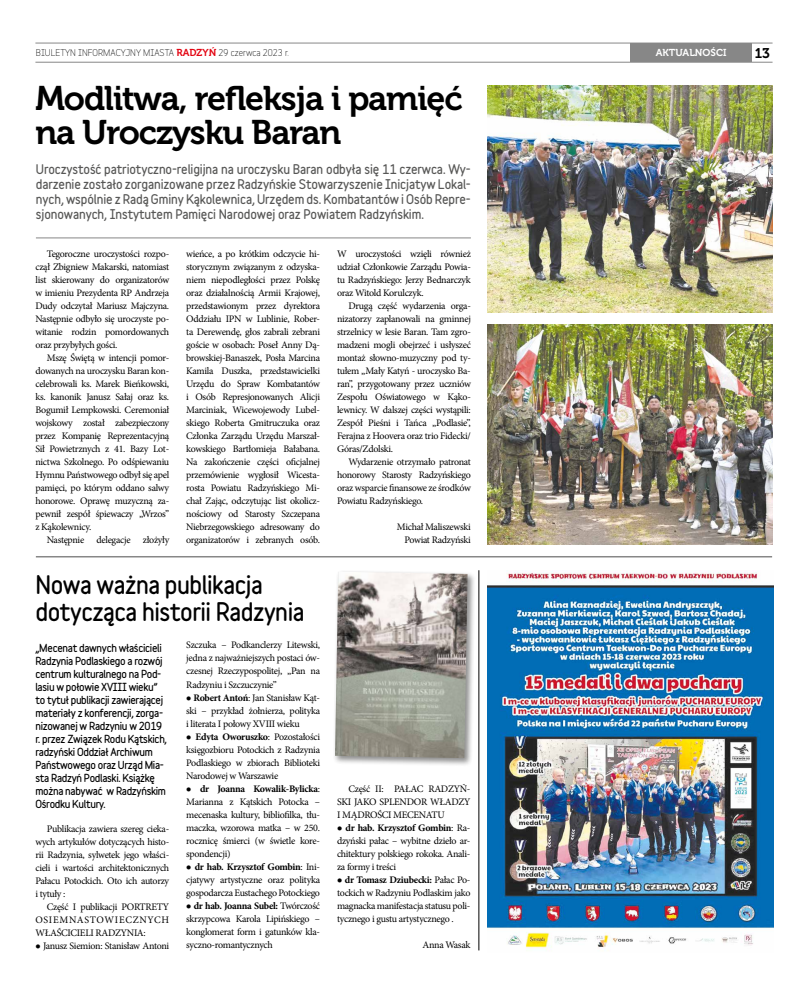
<style>
.page{position:relative;width:808px;height:993px;background:#fff}
.page>*{position:absolute;margin:0;border:0;box-sizing:border-box;transform-origin:0 0}
.t1{font:34px/34px "Museo 700";letter-spacing:-.03em;color:#000}
.t2{font:900 23px/27px "Variable";letter-spacing:-.02em;color:#000}
.t3{font:14px "Museo 700";color:#000}
.t4{font:900 12px/15px "Variable";letter-spacing:-.01em;color:#575756;text-align:justify}
.t5{font:10px/13px "Minion Pro";letter-spacing:-.03em;color:#000;text-align:justify}
.t6{font:900 10px/13px "Variable";letter-spacing:-.03em;color:#000}
.t7{font:10px "Museo 700";color:#fff}
.t8{font:9px "Variable";color:#000}
.s1{font-family:"Museo 700";font-size:10px;color:#e30613}
.s2{font-weight:700}
</style>
<div class="page">
<hr style="left:35px;top:43px;width:737px;height:1px;background:#878787">
<hr style="left:35px;top:62px;width:737px;height:1px;background:#878787">
<div style="left:631px;top:43px;width:121px;height:19px;background:#878787"></div>
<hr style="left:36px;top:556px;width:736px;height:1px;background:#878787">
<hr style="left:479px;top:570px;width:1px;height:380px;background:#000">
<img style="left:488px;top:570px;width:285px;height:379px">
<div style="left:333px;top:569px;width:143px;height:196px;background:#000;opacity:.45"></div>
<img style="left:335px;top:571px;width:132px;height:186px">
<img style="left:488px;top:85px;width:284px;height:227px">
<img style="left:488px;top:324px;width:284px;height:220px">
<hr style="left:36px;top:237px;width:435px;height:1px;background:#878787">
<p class="t7" style="left:656px;top:47px;width:72px">AKTUALNOŚCI</p>
<p class="t8" style="left:36px;top:46px;width:254px">BIULETYN INFORMACYJNY MIASTA <span class="s1">RADZYŃ</span> 29 czerwca 2023 r.</p>
<h3 class="t3" style="left:755px;top:45px;width:17px">13</h3>
<h1 class="t1" style="left:35px;top:81px;width:429px">Modlitwa, refleksja i pamięć na Uroczysku Baran</h1>
<p class="t4" style="left:36px;top:161px;width:436px">Uroczystość patriotyczno-religijna na uroczysku Baran odbyła się 11 czerwca. Wy&shy;darzenie zostało zorganizowane przez Radzyńskie Stowarzyszenie Inicjatyw Lokal&shy;nych, wspólnie z Radą Gminy Kąkolewnica, Urzędem ds. Kombatantów i Osób Repre&shy;sjonowanych, Instytutem Pamięci Narodowej oraz Powiatem Radzyńskim.</p>
<p class="t5" style="left:35px;top:247px;width:135px;text-indent:11px">Tegoroczne uroczystości rozpo&shy;czął Zbigniew Makarski, natomiast list skierowany do organizatorów w imieniu Prezydenta RP Andrzeja Dudy odczytał Mariusz Majczyna.<br>Następnie odbyło się uroczyste po&shy;witanie rodzin pomordowanych oraz przybyłych gości.</p>
<p class="t5" style="left:35px;top:351px;width:135px;text-indent:11px">Mszę Świętą w intencji pomor&shy;dowanych na uroczysku Baran kon&shy;celebrowali ks. Marek Bieńkowski, ks. kanonik Janusz Sałaj oraz ks.<br>Bogumił Lempkowski. Ceremoniał wojskowy został zabezpieczony przez Kompanię Reprezentacyjną Sił Powietrznych z 41. Bazy Lot&shy;nictwa Szkolnego. Po odśpiewaniu Hymnu Państwowego odbył się apel pamięci, po którym oddano salwy honorowe. Oprawę muzyczną za&shy;pewnił zespół śpiewaczy „Wrzos” z Kąkolewnicy.</p>
<p class="t5" style="left:47px;top:533px;width:124px">Następnie delegacje złożyły</p>
<p class="t5" style="left:186px;top:247px;width:135px">wieńce, a po krótkim odczycie hi&shy;storycznym związanym z odzyska&shy;niem niepodległości przez Polskę oraz działalnością Armii Krajowej, przedstawionym przez dyrektora Oddziału IPN w Lublinie, Rober&shy;ta Derewendę, głos zabrali zebrani goście w osobach: Poseł Anny Dą&shy;browskiej-Banaszek, Posła Marcina Kamila Duszka, przedstawicielki Urzędu do Spraw Kombatantów i Osób Represjonowanych Alicji Marciniak, Wicewojewody Lubel&shy;skiego Roberta Gmitruczuka oraz Członka Zarządu Urzędu Marszał&shy;kowskiego Bartłomieja Bałabana.<br>Na zakończenie części oficjalnej przemówienie wygłosił Wicesta&shy;rosta Powiatu Radzyńskiego Mi&shy;chał Zając, odczytując list okolicz&shy;nościowy od Starosty Szczepana Niebrzegowskiego adresowany do organizatorów i zebranych osób.</p>
<p class="t5" style="left:337px;top:247px;width:135px">W uroczystości wzięli również udział Członkowie Zarządu Powia&shy;tu Radzyńskiego: Jerzy Bednarczyk oraz Witold Korulczyk.</p>
<p class="t5" style="left:337px;top:299px;width:135px;text-indent:11px">Drugą część wydarzenia orga&shy;nizatorzy zaplanowali na gminnej strzelnicy w lesie Baran. Tam zgro&shy;madzeni mogli obejrzeć i usłyszeć montaż słowno-muzyczny pod ty&shy;tułem „Mały Katyń - uroczysko Ba&shy;ran”, przygotowany przez uczniów Zespołu Oświatowego w Kąko&shy;lewnicy. W dalszej części wystąpili:<br>Zespół Pieśni i Tańca „Podlasie”, Ferajna z Hoovera oraz trio Fidecki/ Góras/Zdolski.</p>
<p class="t5" style="left:337px;top:455px;width:135px;text-indent:11px">Wydarzenie otrzymało patronat honorowy Starosty Radzyńskiego oraz wsparcie finansowe ze środków Powiatu Radzyńskiego.</p>
<p class="t5" style="left:397px;top:520px;width:76px;text-align:right">Michał Maliszewski<br>Powiat Radzyński</p>
<h2 class="t2" style="left:35px;top:571px;width:271px">Nowa ważna publikacja dotycząca historii Radzynia</h2>
<p class="t6" style="left:35px;top:640px;width:133px">„Mecenat dawnych właścicieli<br>Radzynia Podlaskiego a rozwój centrum kulturalnego na Pod&shy;lasiu w połowie XVIII wieku” to tytuł publikacji zawierającej materiały z konferencji, zorga&shy;nizowanej w Radzyniu w 2019 r. przez Związek Rodu Kątskich, radzyński Oddział Archiwum<br>Państwowego oraz Urząd Mia&shy;sta Radzyń Podlaski. Książkę można nabywać w Radzyńskim<br>Ośrodku Kultury.</p>
<p class="t5" style="left:35px;top:821px;width:135px;text-indent:11px">Publikacja zawiera szereg cieka&shy;wych artykułów dotyczących histo&shy;rii Radzynia, sylwetek jego właści&shy;cieli i wartości architektonicznych Pałacu Potockich. Oto ich autorzy i tytuły :</p>
<p class="t5" style="left:35px;top:899px;width:135px;text-indent:11px">Część I publikacji PORTRETY OSIEMNASTOWIECZNYCH WŁAŚCICIELI RADZYNIA:</p>
<p class="t5" style="left:35px;top:938px;width:135px">● Janusz Siemion: Stanisław Antoni</p>
<p class="t5" style="left:186px;top:638px;width:135px">Szczuka – Podkanclerzy Litewski, jedna z najważniejszych postaci ów&shy;czesnej Rzeczypospolitej, „Pan na Radzyniu i Szczuczynie”</p>
<p class="t5" style="left:186px;top:690px;width:135px">● <span class="s2">Robert Antoń</span>: Jan Stanisław Kąt&shy;ski – przykład żołnierza, polityka i literata I połowy XVIII wieku</p>
<p class="t5" style="left:186px;top:729px;width:135px">● <span class="s2">Edyta Oworuszko</span>: Pozostałości księgozbioru Potockich z Radzynia Podlaskiego w zbiorach Biblioteki Narodowej w Warszawie</p>
<p class="t5" style="left:186px;top:781px;width:135px">● <span class="s2">dr Joanna Kowalik-Bylicka</span>:<br>Marianna z Kątskich Potocka – mecenaska kultury, bibliofilka, tłu&shy;maczka, wzorowa matka – w 250. rocznicę śmierci (w świetle kore&shy;spondencji)</p>
<p class="t5" style="left:186px;top:859px;width:135px">● <span class="s2">dr hab. Krzysztof Gombin</span>: Ini&shy;cjatywy artystyczne oraz polityka gospodarcza Eustachego Potockiego</p>
<p class="t5" style="left:186px;top:898px;width:135px">● <span class="s2">dr hab. Joanna Subel:</span> Twórczość skrzypcowa Karola Lipińskiego – konglomerat form i gatunków kla&shy;syczno-romantycznych</p>
<p class="t5" style="left:337px;top:781px;width:135px;text-indent:11px">Część II: PAŁAC RADZYŃ-SKI JAKO SPLENDOR WŁADZY I MĄDROŚCI MECENATU</p>
<p class="t5" style="left:337px;top:820px;width:135px">● <span class="s2">dr hab. Krzysztof Gombin</span>: Ra&shy;dzyński pałac – wybitne dzieło ar&shy;chitektury polskiego rokoka. Anali&shy;za formy i treści</p>
<p class="t5" style="left:337px;top:872px;width:135px">● <span class="s2">dr Tomasz Dziubecki:</span> Pałac Po&shy;tockich w Radzyniu Podlaskim jako magnacka manifestacja statusu poli&shy;tycznego i gustu artystycznego .</p>
<p class="t5" style="left:422px;top:937px;width:49px">Anna Wasak</p>
</div>
